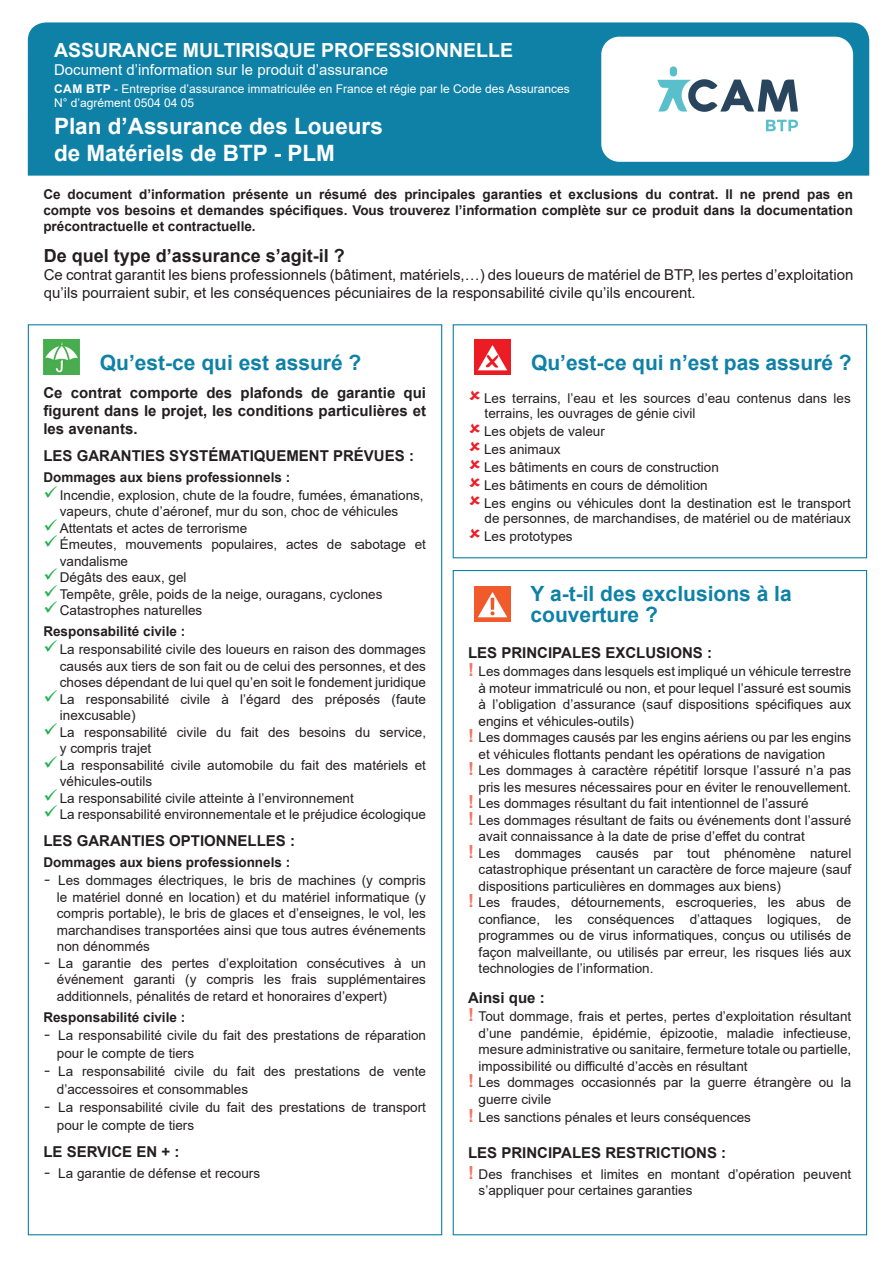
<style>
.page{position:relative;width:893px;height:1263px;background:#fff}
.page>*{position:absolute;margin:0;border:0;box-sizing:border-box;transform-origin:0 0}
.t1{font:700 22.5px "Arial";color:#fff}
.t2{font:700 21px/21px "Arial";color:#0f81a7}
.t3{font:700 19.5px "Arial";color:#fff}
.t4{font:700 18px "Arial";color:#231f20}
.t5{font:700 15px/18px "Arial";color:#231f20;text-align:justify}
.t6{font:15px/18px "Arial";color:#231f20}
.t7{font:15px "Arial";color:#fff}
.t8{font:13.5px/16.5px "Arial";color:#231f20}
.t9{font:700 13.5px/16.2px "Arial";color:#231f20;text-align:justify}
.t10{font:12px "Arial";color:#fff}
.s1{font-weight:700}
.s2{color:#21af4b}
.s3{font-family:"Minion Pro";font-size:21px}
.s4{font-weight:700;font-size:18px;color:#f37764}
</style>
<div class="page">
<div style="left:28px;top:22px;width:841px;height:154px;background:#0f81a7"></div>
<div style="left:453px;top:324px;width:414px;height:234px;border:1px solid #0f81a7"></div>
<div style="left:601px;top:37px;width:252px;height:125px;background:#fff;border-radius:18px"></div>
<img style="left:44px;top:339px;width:35px;height:36px">
<img style="left:475px;top:339px;width:35px;height:36px">
<img style="left:474px;top:586px;width:36px;height:36px">
<svg style="left:766px;top:120px;width:32px;height:11px"></svg>
<svg style="left:657px;top:66px;width:141px;height:46px"></svg>
<p class="t3" style="left:54px;top:36px;width:461px">ASSURANCE MULTIRISQUE PROFESSIONNELLE</p>
<p class="t7" style="left:54px;top:59px;width:336px">Document d’information sur le produit d’assurance</p>
<p class="t10" style="left:54px;top:80px;width:517px"><span class="s1">CAM BTP</span> - Entreprise d’assurance immatriculée en France et régie par le Code des Assurances</p>
<p class="t10" style="left:54px;top:94px;width:142px">N° d’agrément 0504 04 05</p>
<p class="t1" style="left:54px;top:110px;width:330px">Plan d’Assurance des Loueurs</p>
<p class="t1" style="left:54px;top:137px;width:282px">de Matériels de BTP - PLM</p>
<p class="t9" style="left:43px;top:186px;width:811px">Ce document d’information présente un résumé des principales garanties et exclusions du contrat. Il ne prend pas en compte vos besoins et demandes spécifiques. Vous trouverez l’information complète sur ce produit dans la documentation précontractuelle et contractuelle.</p>
<p class="t4" style="left:44px;top:243px;width:303px">De quel type d’assurance s’agit-il ?</p>
<p class="t6" style="left:44px;top:266px;width:811px">Ce contrat garantit les biens professionnels (bâtiment, matériels,…) des loueurs de matériel de BTP, les pertes d’exploitation qu’ils pourraient subir, et les conséquences pécuniaires de la responsabilité civile qu’ils encourent.</p>
<p class="t2" style="left:100px;top:353px;width:263px">Qu’est-ce qui est assuré ?</p>
<p class="t5" style="left:43px;top:384px;width:384px">Ce contrat comporte des plafonds de garantie qui figurent dans le projet, les conditions particulières et les avenants.</p>
<p class="t5" style="left:43px;top:447px;width:372px">LES GARANTIES SYSTÉMATIQUEMENT PRÉVUES :</p>
<p class="t9" style="left:43px;top:469px;width:248px">Dommages aux biens professionnels :</p>
<p class="t8" style="left:60px;top:487px;width:365px;text-indent:-16px"><span class="s2">✓</span> Incendie, explosion, chute de la foudre, fumées, émanations, vapeurs, chute d’aéronef, mur du son, choc de véhicules</p>
<p class="t8" style="left:43px;top:520px;width:205px"><span class="s2">✓</span> Attentats et actes de terrorisme</p>
<p class="t8" style="left:60px;top:536px;width:368px;text-indent:-16px"><span class="s2">✓</span> Émeutes, mouvements populaires, actes de sabotage et vandalisme</p>
<p class="t8" style="left:43px;top:569px;width:145px"><span class="s2">✓</span> Dégâts des eaux, gel</p>
<p class="t8" style="left:43px;top:586px;width:341px"><span class="s2">✓</span> Tempête, grêle, poids de la neige, ouragans, cyclones</p>
<p class="t8" style="left:43px;top:602px;width:160px"><span class="s2">✓</span> Catastrophes naturelles</p>
<p class="t9" style="left:43px;top:624px;width:143px">Responsabilité civile :</p>
<p class="t8" style="left:60px;top:641px;width:368px;text-align:justify;text-indent:-16px"><span class="s2">✓</span> La responsabilité civile des loueurs en raison des dommages causés aux tiers de son fait ou de celui des personnes, et des choses dépendant de lui quel qu’en soit le fondement juridique</p>
<p class="t8" style="left:60px;top:691px;width:368px;text-indent:-16px"><span class="s2">✓</span> La responsabilité civile à l’égard des préposés (faute inexcusable)</p>
<p class="t8" style="left:60px;top:724px;width:368px;text-indent:-16px"><span class="s2">✓</span> La responsabilité civile du fait des besoins du service, y compris trajet</p>
<p class="t8" style="left:60px;top:757px;width:368px;text-indent:-16px"><span class="s2">✓</span> La responsabilité civile automobile du fait des matériels et véhicules-outils</p>
<p class="t8" style="left:43px;top:790px;width:312px"><span class="s2">✓</span> La responsabilité civile atteinte à l’environnement</p>
<p class="t8" style="left:43px;top:806px;width:384px"><span class="s2">✓</span> La responsabilité environnementale et le préjudice écologique</p>
<p class="t5" style="left:43px;top:832px;width:253px">LES GARANTIES OPTIONNELLES :</p>
<p class="t9" style="left:43px;top:855px;width:248px">Dommages aux biens professionnels :</p>
<p class="t8" style="left:57px;top:872px;width:371px;text-align:justify;text-indent:-13px"><span class="s3">-</span> Les dommages électriques, le bris de machines (y compris le matériel donné en location) et du matériel informatique (y compris portable), le bris de glaces et d’enseignes, le vol, les marchandises transportées ainsi que tous autres événements non dénommés</p>
<p class="t8" style="left:57px;top:955px;width:371px;text-align:justify;text-indent:-13px"><span class="s3">-</span> La garantie des pertes d’exploitation consécutives à un événement garanti (y compris les frais supplémentaires additionnels, pénalités de retard et honoraires d’expert)</p>
<p class="t9" style="left:43px;top:1009px;width:143px">Responsabilité civile :</p>
<p class="t8" style="left:57px;top:1026px;width:371px;line-height:18px;text-indent:-13px"><span class="s3">-</span> La responsabilité civile du fait des prestations de réparation pour le compte de tiers</p>
<p class="t8" style="left:57px;top:1062px;width:371px;line-height:18px;text-indent:-13px"><span class="s3">-</span> La responsabilité civile du fait des prestations de vente d’accessoires et consommables</p>
<p class="t8" style="left:57px;top:1098px;width:371px;line-height:18px;text-indent:-13px"><span class="s3">-</span> La responsabilité civile du fait des prestations de transport pour le compte de tiers</p>
<p class="t5" style="left:43px;top:1143px;width:138px">LE SERVICE EN + :</p>
<p class="t8" style="left:43px;top:1165px;width:218px"><span class="s3">-</span> La garantie de défense et recours</p>
<p class="t2" style="left:531px;top:353px;width:322px">Qu’est-ce qui n’est pas assuré ?</p>
<p class="t8" style="left:484px;top:391px;width:368px;line-height:15px">Les terrains, l’eau et les sources d’eau contenus dans les terrains, les ouvrages de génie civil</p>
<p class="t8" style="left:484px;top:423px;width:122px">Les objets de valeur</p>
<p class="t8" style="left:484px;top:441px;width:78px">Les animaux</p>
<p class="t8" style="left:484px;top:459px;width:236px">Les bâtiments en cours de construction</p>
<p class="t8" style="left:484px;top:477px;width:225px">Les bâtiments en cours de démolition</p>
<p class="t8" style="left:484px;top:496px;width:368px;line-height:15px">Les engins ou véhicules dont la destination est le transport de personnes, de marchandises, de matériel ou de matériaux</p>
<p class="t8" style="left:484px;top:528px;width:90px">Les prototypes</p>
<p class="t2" style="left:531px;top:584px;width:263px">Y a-t-il des exclusions à la couverture ?</p>
<p class="t5" style="left:468px;top:644px;width:245px">LES PRINCIPALES EXCLUSIONS :</p>
<p class="t8" style="left:479px;top:663px;width:374px;text-align:justify;text-indent:-10px"><span class="s4">!</span> Les dommages dans lesquels est impliqué un véhicule terrestre à moteur immatriculé ou non, et pour lequel l’assuré est soumis à l’obligation d’assurance (sauf dispositions spécifiques aux engins et véhicules-outils)</p>
<p class="t8" style="left:479px;top:729px;width:374px;text-indent:-10px"><span class="s4">!</span> Les dommages causés par les engins aériens ou par les engins et véhicules flottants pendant les opérations de navigation</p>
<p class="t8" style="left:468px;top:762px;width:385px;text-align:right"><span class="s4">!</span> Les dommages à caractère répétitif lorsque l’assuré n’a pas pris les mesures nécessaires pour en éviter le renouvellement.</p>
<p class="t8" style="left:468px;top:795px;width:342px"><span class="s4">!</span> Les dommages résultant du fait intentionnel de l’assuré</p>
<p class="t8" style="left:479px;top:812px;width:374px;text-indent:-10px"><span class="s4">!</span> Les dommages résultant de faits ou événements dont l’assuré avait connaissance à la date de prise d’effet du contrat</p>
<p class="t8" style="left:479px;top:845px;width:374px;text-align:justify;text-indent:-10px"><span class="s4">!</span> Les dommages causés par tout phénomène naturel catastrophique présentant un caractère de force majeure (sauf dispositions particulières en dommages aux biens)</p>
<p class="t8" style="left:479px;top:894px;width:374px;text-align:justify;text-indent:-10px"><span class="s4">!</span> Les fraudes, détournements, escroqueries, les abus de confiance, les conséquences d’attaques logiques, de programmes ou de virus informatiques, conçus ou utilisés de façon malveillante, ou utilisés par erreur, les risques liés aux technologies de l’information.</p>
<p class="t5" style="left:468px;top:989px;width:78px">Ainsi que :</p>
<p class="t8" style="left:479px;top:1008px;width:374px;text-align:justify;text-indent:-10px"><span class="s4">!</span> Tout dommage, frais et pertes, pertes d’exploitation résultant d’une pandémie, épidémie, épizootie, maladie infectieuse, mesure administrative ou sanitaire, fermeture totale ou partielle, impossibilité ou difficulté d’accès en résultant</p>
<p class="t8" style="left:479px;top:1074px;width:374px;text-indent:-10px"><span class="s4">!</span> Les dommages occasionnés par la guerre étrangère ou la guerre civile</p>
<p class="t8" style="left:468px;top:1109px;width:284px"><span class="s4">!</span> Les sanctions pénales et leurs conséquences</p>
<p class="t5" style="left:468px;top:1144px;width:260px">LES PRINCIPALES RESTRICTIONS :</p>
<p class="t8" style="left:479px;top:1166px;width:374px;text-indent:-10px"><span class="s4">!</span> Des franchises et limites en montant d’opération peuvent s’appliquer pour certaines garanties</p>
</div>
